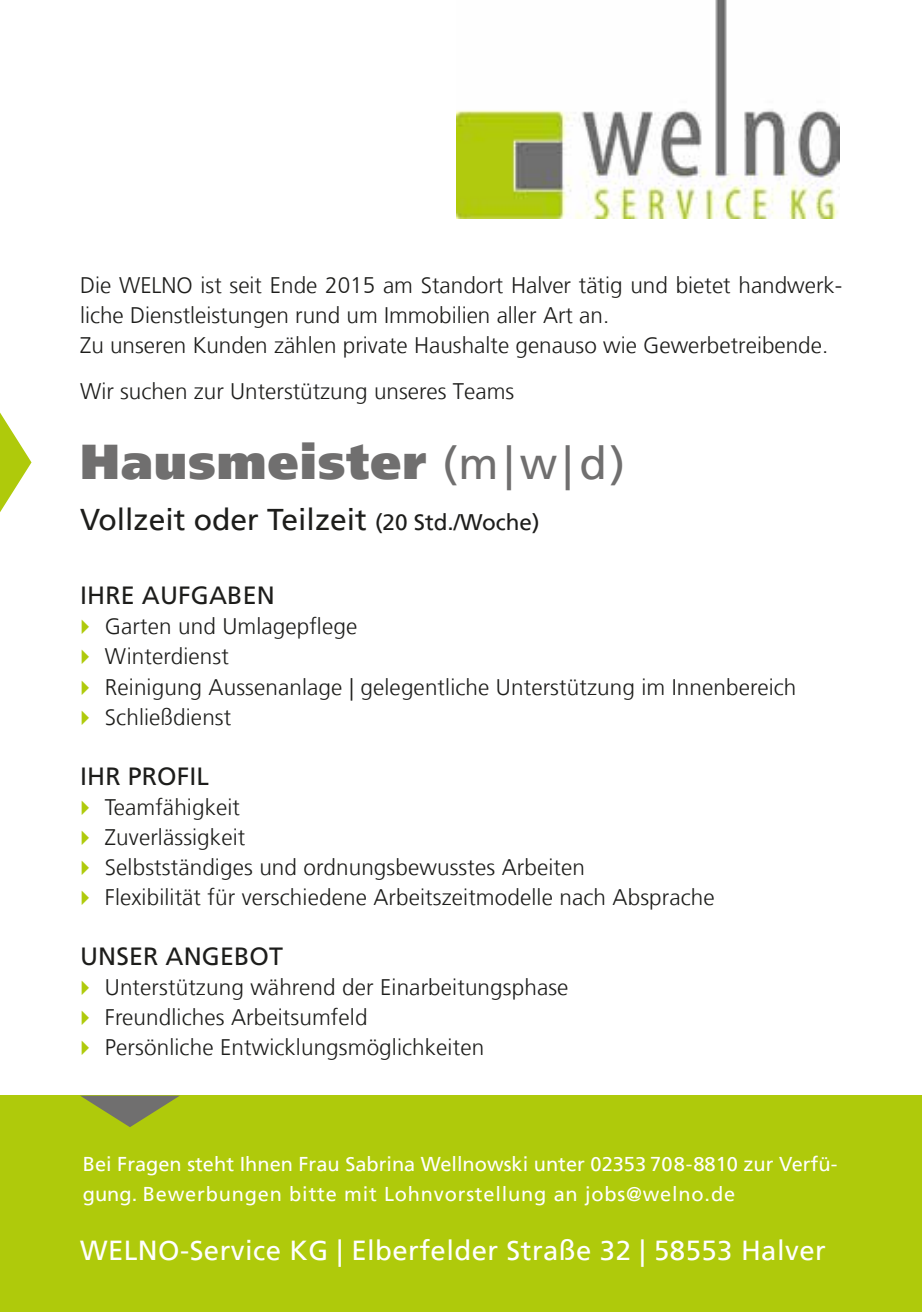
<style>
.page{position:relative;width:922px;height:1312px;background:#fff}
.page>*{position:absolute;margin:0;border:0;box-sizing:border-box;transform-origin:0 0}
.t1{font:900 48.75px "Frutiger";letter-spacing:.025em;color:#706f6f}
.t2{font:30px "Frutiger";color:#1d1d1b}
.t3{font:27.5px "Frutiger";letter-spacing:.015em;color:#fff}
.t4{font:25px "Frutiger LT Com";letter-spacing:.005em;color:#1d1d1b}
.t5{font:300 22.5px/30px "Frutiger LT Com";letter-spacing:.005em;color:#1d1d1b}
.t6{font:300 22.5px/30px "Frutiger";color:#1d1d1b}
.t7{font:20px/30px "Frutiger";color:#fff}
.s1{font-weight:400;font-size:45px}
.s2{font-size:22.5px}
</style>
<div class="page">
<div style="left:0;top:1095px;width:921px;height:216px;background:#afca0b"></div>
<svg style="left:0;top:412px;width:31px;height:100px"></svg>
<svg style="left:80px;top:1095px;width:100px;height:31px"></svg>
<img style="left:456px;top:0;width:383px;height:218px">
<p class="t6" style="left:80px;top:271px;width:763px">Die WELNO ist seit Ende 2015 am Standort Halver tätig und bietet handwerk&shy;liche Dienstleistungen rund um Immobilien aller Art an.<br>Zu unseren Kunden zählen private Haushalte genauso wie Gewerbetreibende.</p>
<p class="t6" style="left:80px;top:376px;width:435px">Wir suchen zur Unterstützung unseres Teams</p>
<h1 class="t1" style="left:80px;top:432px;width:546px">Hausmeister <span class="s1">(m|w|d)</span></h1>
<h2 class="t2" style="left:80px;top:501px;width:461px">Vollzeit oder Teilzeit <span class="s2">(20 Std./Woche)</span></h2>
<p class="t4" style="left:80px;top:581px;width:196px">IHRE AUFGABEN</p>
<p class="t5" style="left:105px;top:611px;width:693px">Garten und Umlagepflege<br>Winterdienst<br>Reinigung Aussenanlage | gelegentliche Unterstützung im Innenbereich<br>Schließdienst</p>
<p class="t4" style="left:80px;top:761px;width:130px">IHR PROFIL</p>
<p class="t5" style="left:105px;top:791px;width:611px">Teamfähigkeit<br>Zuverlässigkeit<br>Selbstständiges und ordnungsbewusstes Arbeiten<br>Flexibilität für verschiedene Arbeitszeitmodelle nach Absprache</p>
<p class="t4" style="left:80px;top:941px;width:204px">UNSER ANGEBOT</p>
<p class="t5" style="left:105px;top:971px;width:465px">Unterstützung während der Einarbeitungsphase<br>Freundliches Arbeitsumfeld<br>Persönliche Entwicklungsmöglichkeiten</p>
<p class="t7" style="left:83px;top:1148px;width:755px">Bei Fragen steht Ihnen Frau Sabrina Wellnowski unter 02353 708-8810 zur Verfü&shy;gung. Bewerbungen bitte mit Lohnvorstellung an jobs@welno.de</p>
<p class="t3" style="left:80px;top:1233px;width:747px">WELNO-Service KG | Elberfelder Straße 32 | 58553 Halver</p>
</div>
